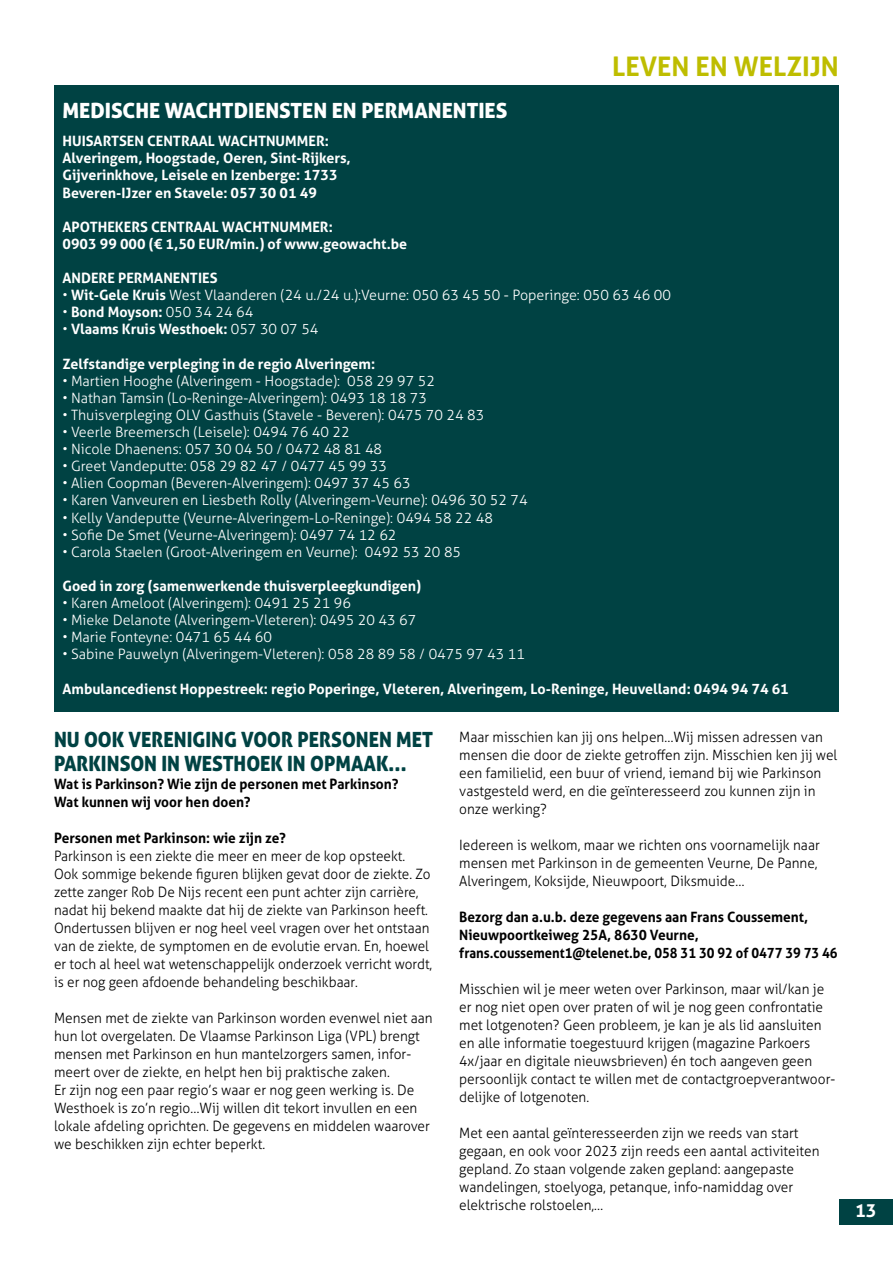
<style>
.page{position:relative;width:893px;height:1263px;background:#fff}
.page>*{position:absolute;margin:0;border:0;box-sizing:border-box;transform-origin:0 0}
.t1{font:700 27px "Aller";color:#bebd00}
.t2{font:21px/24px "Aller Display";color:#004243;scale:.93 1}
.t3{font:21px "Aller Display";color:#fff}
.t4{font:700 18px "Aller";color:#fff}
.t5{font:300 14.25px/18px "Aller";color:#000;scale:.96 1}
.t6{font:300 14.25px "Aller";color:#fff}
.t7{font:700 14.25px/17.1px "Aller";color:#fff}
.t8{font:300 14.25px/18px "Aller";color:#000;scale:.95 1}
.t9{font:700 14.25px/18px "Aller";color:#000;scale:.96 1}
.s1{font-weight:700}
.s2{font-weight:300}
</style>
<div class="page">
<div style="left:839px;top:1199px;width:54px;height:26px;background:#004243"></div>
<div style="left:54px;top:86px;width:785px;height:626px;background:#004243"></div>
<h1 class="t1" style="left:612px;top:50px;width:228px">LEVEN EN WELZIJN</h1>
<h2 class="t3" style="left:63px;top:97px;width:447px">MEDISCHE WACHTDIENSTEN EN PERMANENTIES</h2>
<p class="t7" style="left:63px;top:133px;width:290px">HUISARTSEN CENTRAAL WACHTNUMMER:<br>Alveringem, Hoogstade, Oeren, Sint-Rijkers, Gijverinkhove, Leisele en Izenberge: 1733<br>Beveren-IJzer en Stavele: 057 30 01 49</p>
<p class="t7" style="left:63px;top:218px;width:346px">APOTHEKERS CENTRAAL WACHTNUMMER:<br>0903 99 000 (€ 1,50 EUR/min.) of www.geowacht.be</p>
<p class="t7" style="left:63px;top:269px;width:156px">ANDERE PERMANENTIES</p>
<p class="t6" style="left:63px;top:287px;width:610px">• <span class="s1">Wit-Gele Kruis</span> West Vlaanderen (24 u./24 u.):Veurne: 050 63 45 50 - Poperinge: 050 63 46 00</p>
<p class="t7" style="left:63px;top:304px;width:192px"><span class="s2">•</span> Bond Moyson: <span class="s2">050 34 24 64</span></p>
<p class="t7" style="left:63px;top:321px;width:257px"><span class="s2">•</span> Vlaams Kruis Westhoek: <span class="s2">057 30 07 54</span></p>
<p class="t7" style="left:63px;top:355px;width:314px">Zelfstandige verpleging in de regio Alveringem:</p>
<p class="t6" style="left:63px;top:372px;width:374px">• Martien Hooghe (Alveringem - Hoogstade): 058 29 97 52</p>
<p class="t6" style="left:63px;top:389px;width:366px">• Nathan Tamsin (Lo-Reninge-Alveringem): 0493 18 18 73</p>
<p class="t6" style="left:63px;top:406px;width:423px">• Thuisverpleging OLV Gasthuis (Stavele - Beveren): 0475 70 24 83</p>
<p class="t6" style="left:63px;top:423px;width:289px">• Veerle Breemersch (Leisele): 0494 76 40 22</p>
<p class="t6" style="left:63px;top:440px;width:321px">• Nicole Dhaenens: 057 30 04 50 / 0472 48 81 48</p>
<p class="t6" style="left:63px;top:458px;width:326px">• Greet Vandeputte: 058 29 82 47 / 0477 45 99 33</p>
<p class="t6" style="left:63px;top:475px;width:350px">• Alien Coopman (Beveren-Alveringem): 0497 37 45 63</p>
<p class="t6" style="left:63px;top:492px;width:467px">• Karen Vanveuren en Liesbeth Rolly (Alveringem-Veurne): 0496 30 52 74</p>
<p class="t6" style="left:63px;top:509px;width:432px">• Kelly Vandeputte (Veurne-Alveringem-Lo-Reninge): 0494 58 22 48</p>
<p class="t6" style="left:63px;top:526px;width:335px">• Sofie De Smet (Veurne-Alveringem): 0497 74 12 62</p>
<p class="t6" style="left:63px;top:543px;width:400px">• Carola Staelen (Groot-Alveringem en Veurne): 0492 53 20 85</p>
<p class="t7" style="left:63px;top:577px;width:360px">Goed in zorg (samenwerkende thuisverpleegkundigen)</p>
<p class="t6" style="left:63px;top:594px;width:290px">• Karen Ameloot (Alveringem): 0491 25 21 96</p>
<p class="t6" style="left:63px;top:611px;width:355px">• Mieke Delanote (Alveringem-Vleteren): 0495 20 43 67</p>
<p class="t6" style="left:63px;top:629px;width:211px">• Marie Fonteyne: 0471 65 44 60</p>
<p class="t6" style="left:63px;top:646px;width:464px">• Sabine Pauwelyn (Alveringem-Vleteren): 058 28 89 58 / 0475 97 43 11</p>
<p class="t7" style="left:63px;top:680px;width:728px">Ambulancedienst Hoppestreek: regio Poperinge, Vleteren, Alveringem, Lo-Reninge, Heuvelland: 0494 94 74 61</p>
<h2 class="t2" style="left:54px;top:727px;width:409px">NU OOK VERENIGING VOOR PERSONEN MET<br>PARKINSON IN WESTHOEK IN OPMAAK…</h2>
<p class="t9" style="left:54px;top:775px;width:360px">Wat is Parkinson? Wie zijn de personen met Parkinson?<br>Wat kunnen wij voor hen doen?</p>
<p class="t9" style="left:54px;top:829px;width:243px">Personen met Parkinson: wie zijn ze?</p>
<p class="t8" style="left:54px;top:847px;width:400px">Parkinson is een ziekte die meer en meer de kop opsteekt.<br>Ook sommige bekende figuren blijken gevat door de ziekte. Zo zette zanger Rob De Nijs recent een punt achter zijn carrière, nadat hij bekend maakte dat hij de ziekte van Parkinson heeft.<br>Ondertussen blijven er nog heel veel vragen over het ontstaan van de ziekte, de symptomen en de evolutie ervan. En, hoewel er toch al heel wat wetenschappelijk onderzoek verricht wordt, is er nog geen afdoende behandeling beschikbaar.</p>
<p class="t5" style="left:54px;top:1009px;width:396px">Mensen met de ziekte van Parkinson worden evenwel niet aan hun lot overgelaten. De Vlaamse Parkinson Liga (VPL) brengt mensen met Parkinson en hun mantelzorgers samen, infor&shy;meert over de ziekte, en helpt hen bij praktische zaken.<br>Er zijn nog een paar regio’s waar er nog geen werking is. De Westhoek is zo’n regio…Wij willen dit tekort invullen en een lokale afdeling oprichten. De gegevens en middelen waarover we beschikken zijn echter beperkt.</p>
<p class="t5" style="left:459px;top:728px;width:395px">Maar misschien kan jij ons helpen…Wij missen adressen van mensen die door de ziekte getroffen zijn. Misschien ken jij wel een familielid, een buur of vriend, iemand bij wie Parkinson vastgesteld werd, en die geïnteresseerd zou kunnen zijn in onze werking?</p>
<p class="t5" style="left:459px;top:836px;width:377px">Iedereen is welkom, maar we richten ons voornamelijk naar mensen met Parkinson in de gemeenten Veurne, De Panne,<br>Alveringem, Koksijde, Nieuwpoort, Diksmuide…</p>
<p class="t9" style="left:459px;top:908px;width:396px">Bezorg dan a.u.b. deze gegevens aan Frans Coussement,<br>Nieuwpoortkeiweg 25A, 8630 Veurne, frans.coussement1@telenet.be, 058 31 30 92 of 0477 39 73 46</p>
<p class="t5" style="left:459px;top:980px;width:393px">Misschien wil je meer weten over Parkinson, maar wil/kan je er nog niet open over praten of wil je nog geen confrontatie met lotgenoten? Geen probleem, je kan je als lid aansluiten en alle informatie toegestuurd krijgen (magazine Parkoers 4x/jaar en digitale nieuwsbrieven) én toch aangeven geen persoonlijk contact te willen met de contactgroepverantwoor&shy;delijke of lotgenoten.</p>
<p class="t5" style="left:459px;top:1124px;width:377px">Met een aantal geïnteresseerden zijn we reeds van start gegaan, en ook voor 2023 zijn reeds een aantal activiteiten gepland. Zo staan volgende zaken gepland: aangepaste wandelingen, stoelyoga, petanque, info-namiddag over elektrische rolstoelen,…</p>
<p class="t4" style="left:855px;top:1200px;width:23px">13</p>
</div>
